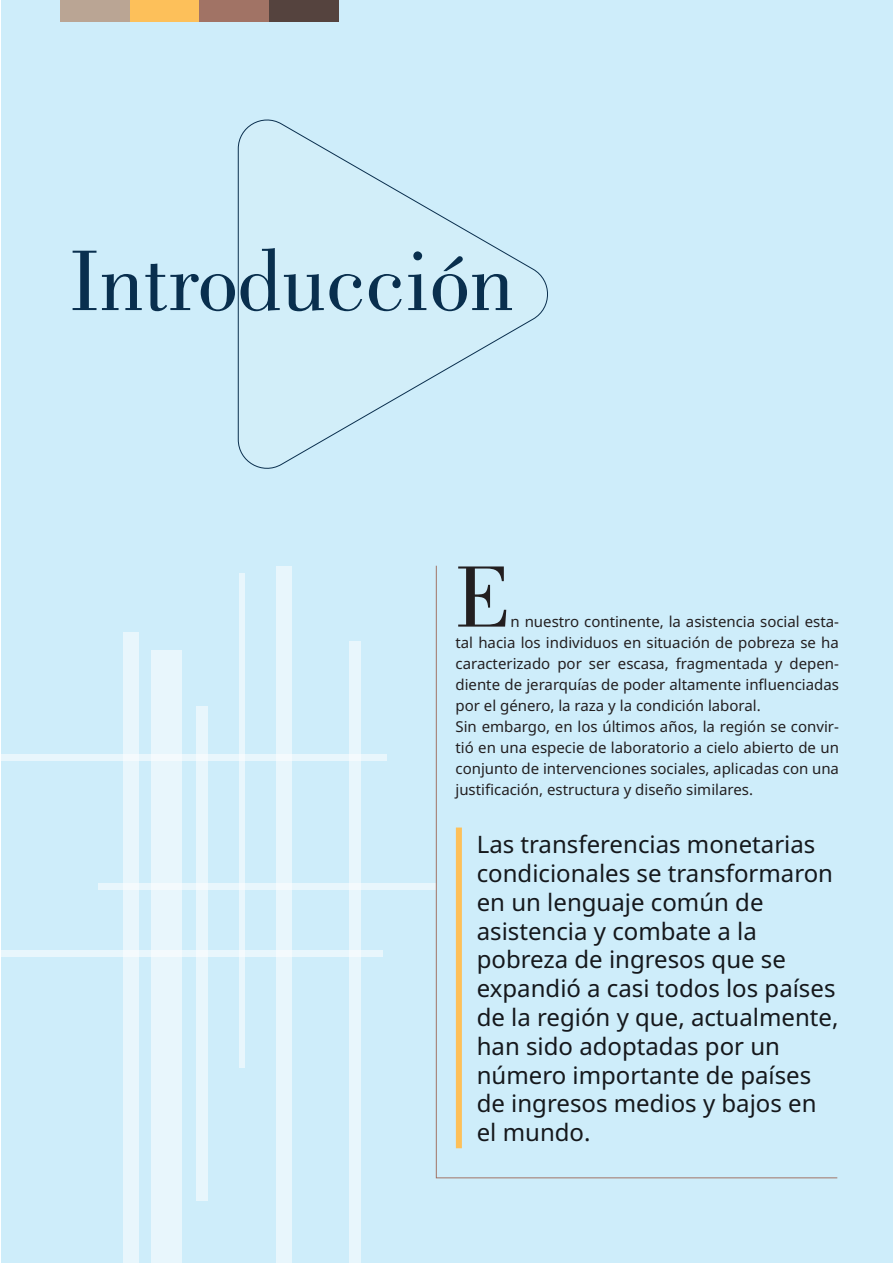
<style>
.page{position:relative;width:893px;height:1263px;background:#fff}
.page>*{position:absolute;margin:0;border:0;box-sizing:border-box;transform-origin:0 0}
.t1{font:90px "Bodoni Std";color:#231f20}
.t2{font:88.95px "Bodoni";color:#092f4e}
.t3{font:24px/28.8px "Noto Sans";color:#15181c}
.t4{font:15px/21px "Noto Sans";color:#231f20}
</style>
<div class="page">
<div style="left:1px;top:0;width:892px;height:1263px;background:#ceedfa"></div>
<div style="left:196px;top:707px;width:12px;height:494px;background:#e8f6fc"></div>
<div style="left:152px;top:650px;width:30px;height:613px;background:#e8f6fc"></div>
<div style="left:0;top:755px;width:387px;height:6px;background:#e8f6fc"></div>
<div style="left:123px;top:632px;width:15px;height:631px;background:#e8f6fc"></div>
<div style="left:349px;top:641px;width:12px;height:622px;background:#e8f6fc"></div>
<div style="left:276px;top:566px;width:15px;height:697px;background:#e8f6fc"></div>
<div style="left:239px;top:573px;width:6px;height:495px;background:#e8f6fc"></div>
<div style="left:98px;top:883px;width:433px;height:6px;background:#e8f6fc"></div>
<div style="left:0;top:951px;width:383px;height:6px;background:#e8f6fc"></div>
<svg style="left:436px;top:565px;width:402px;height:613px"></svg>
<svg style="left:237px;top:119px;width:311px;height:350px"></svg>
<div style="left:60px;top:0;width:70px;height:21px;background:#baa594"></div>
<div style="left:130px;top:0;width:70px;height:21px;background:#fdc05a"></div>
<div style="left:269px;top:0;width:70px;height:21px;background:#55433e"></div>
<div style="left:200px;top:0;width:69px;height:21px;background:#a17365"></div>
<div style="left:456px;top:827px;width:6px;height:321px;background:#fdc059"></div>
<h2 class="t2" style="left:70px;top:231px;width:446px">Introducción</h2>
<h1 class="t1" style="left:455px;top:547px;width:56px">E</h1>
<p class="t4" style="left:455px;top:611px;width:385px;text-indent:55px">n nuestro continente, la asistencia social esta&shy;tal hacia los individuos en situación de pobreza se ha caracterizado por ser escasa, fragmentada y depen&shy;diente de jerarquías de poder altamente influenciadas por el género, la raza y la condición laboral.<br>Sin embargo, en los últimos años, la región se convir&shy;tió en una especie de laboratorio a cielo abierto de un conjunto de intervenciones sociales, aplicadas con una justificación, estructura y diseño similares.</p>
<p class="t3" style="left:477px;top:830px;width:363px">Las transferencias monetarias condicionales se transformaron en un lenguaje común de asistencia y combate a la pobreza de ingresos que se expandió a casi todos los países de la región y que, actualmente, han sido adoptadas por un número importante de países de ingresos medios y bajos en el mundo.</p>
</div>
